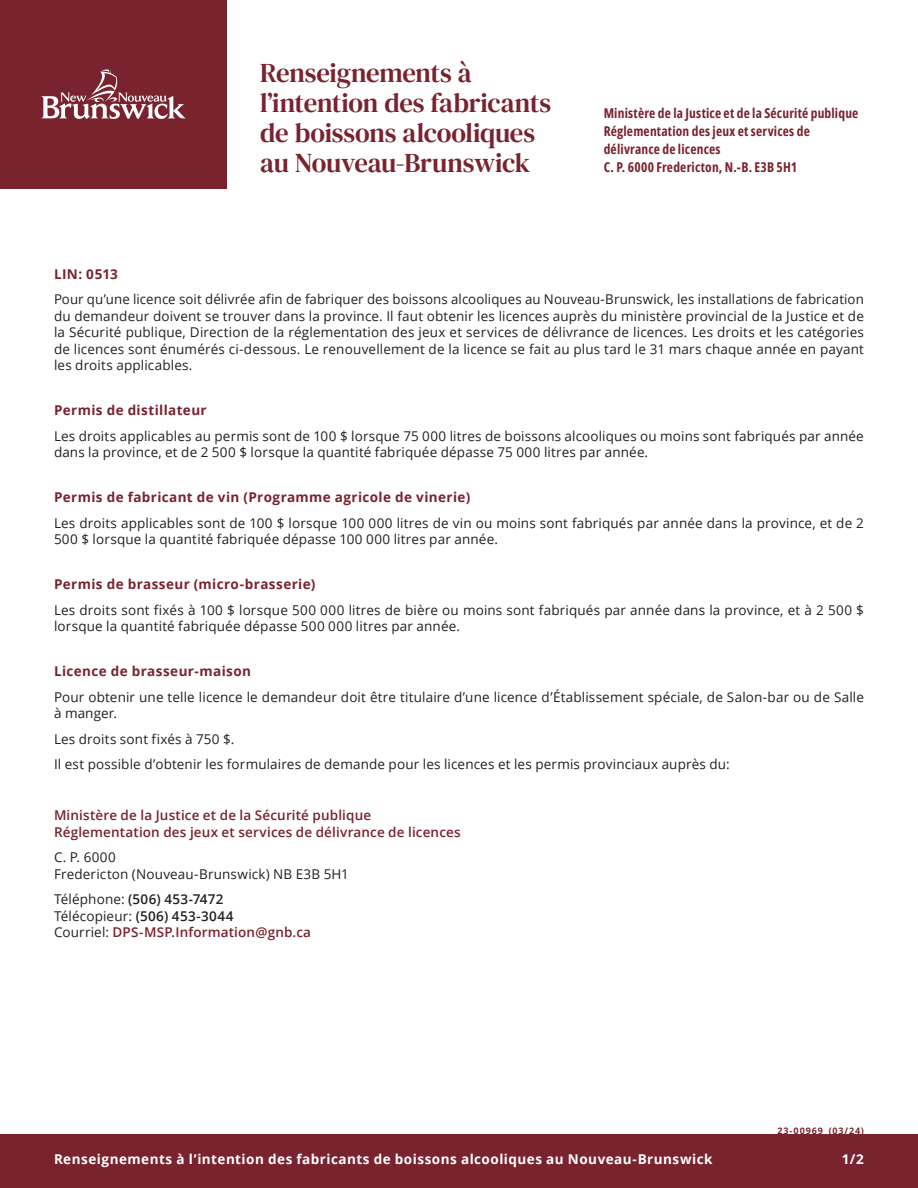
<style>
.page{position:relative;width:918px;height:1188px;background:#fff}
.page>*{position:absolute;margin:0;border:0;box-sizing:border-box;transform-origin:0 0}
.t1{font:27px/30px "DM Serif Text";letter-spacing:-.01em;color:#79232e}
.t2{font:13.5px/16.5px "Open Sans";letter-spacing:.01em;color:#231f20}
.t3{font:700 13.5px "Open Sans";letter-spacing:.03em;color:#79232e}
.t4{font:13.5px/18px "Open Sans";letter-spacing:.015em;color:#79232e}
.t5{font:600 13.5px/16.5px "Open Sans";letter-spacing:.01em;color:#79232e}
.t6{font:700 13.5px "Open Sans";letter-spacing:.035em;color:#fff}
.t7{font:700 9px "Open Sans";letter-spacing:.1em;color:#79232e}
.s1{font-weight:600}
.s2{font-weight:600;color:#79232e}
</style>
<div class="page">
<div style="left:0;top:1134px;width:918px;height:54px;background:#79232e"></div>
<div style="left:0;top:0;width:227px;height:188px;background:#79232e"></div>
<svg style="left:41px;top:69px;width:144px;height:50px"></svg>
<h1 class="t1" style="left:260px;top:58px;width:292px">Renseignements à l’intention des fabricants de boissons alcooliques au Nouveau-Brunswick</h1>
<p class="t4" style="left:604px;top:104px;width:256px">Ministère de la Justice et de la Sécurité publique Réglementation des jeux et services de délivrance de licences<br>C. P. 6000 Fredericton, N.-B. E3B 5H1</p>
<p class="t3" style="left:54px;top:264px;width:65px">LIN: 0513</p>
<p class="t2" style="left:54px;top:291px;width:811px;text-align:justify">Pour qu’une licence soit délivrée afin de fabriquer des boissons alcooliques au Nouveau-Brunswick, les installations de fabrication du demandeur doivent se trouver dans la province. Il faut obtenir les licences auprès du ministère provincial de la Justice et de la Sécurité publique, Direction de la réglementation des jeux et services de délivrance de licences. Les droits et les catégories de licences sont énumérés ci-dessous. Le renouvellement de la licence se fait au plus tard le 31 mars chaque année en payant les droits applicables.</p>
<p class="t3" style="left:54px;top:401px;width:154px">Permis de distillateur</p>
<p class="t2" style="left:54px;top:427px;width:811px">Les droits applicables au permis sont de 100 $ lorsque 75 000 litres de boissons alcooliques ou moins sont fabriqués par année dans la province, et de 2 500 $ lorsque la quantité fabriquée dépasse 75 000 litres par année.</p>
<p class="t3" style="left:54px;top:488px;width:418px">Permis de fabricant de vin (Programme agricole de vinerie)</p>
<p class="t2" style="left:54px;top:514px;width:812px">Les droits applicables sont de 100 $ lorsque 100 000 litres de vin ou moins sont fabriqués par année dans la province, et de 2<br>500 $ lorsque la quantité fabriquée dépasse 100 000 litres par année.</p>
<p class="t3" style="left:54px;top:575px;width:263px">Permis de brasseur (micro-brasserie)</p>
<p class="t2" style="left:54px;top:601px;width:812px">Les droits sont fixés à 100 $ lorsque 500 000 litres de bière ou moins sont fabriqués par année dans la province, et à 2 500 $ lorsque la quantité fabriquée dépasse 500 000 litres par année.</p>
<p class="t3" style="left:54px;top:662px;width:199px">Licence de brasseur-maison</p>
<p class="t2" style="left:54px;top:688px;width:812px">Pour obtenir une telle licence le demandeur doit être titulaire d’une licence d’Établissement spéciale, de Salon-bar ou de Salle à manger.</p>
<p class="t2" style="left:54px;top:726px;width:677px;line-height:25.5px">Les droits sont fixés à 750 $.<br>Il est possible d’obtenir les formulaires de demande pour les licences et les permis provinciaux auprès du:</p>
<p class="t5" style="left:54px;top:807px;width:408px">Ministère de la Justice et de la Sécurité publique<br>Réglementation des jeux et services de délivrance de licences</p>
<p class="t2" style="left:54px;top:849px;width:296px">C. P. 6000<br>Fredericton (Nouveau-Brunswick) NB E3B 5H1</p>
<p class="t2" style="left:54px;top:891px;width:259px">Téléphone: <span class="s1">(506) 453-7472<br></span>Télécopieur: <span class="s1">(506) 453-3044<br></span>Courriel: <span class="s2">DPS-MSP.Information@gnb.ca</span></p>
<p class="t7" style="left:777px;top:1124px;width:88px">23-00969 (03/24)</p>
<p class="t6" style="left:54px;top:1150px;width:660px">Renseignements à l’intention des fabricants de boissons alcooliques au Nouveau-Brunswick</p>
<p class="t6" style="left:842px;top:1150px;width:24px">1/2</p>
</div>
